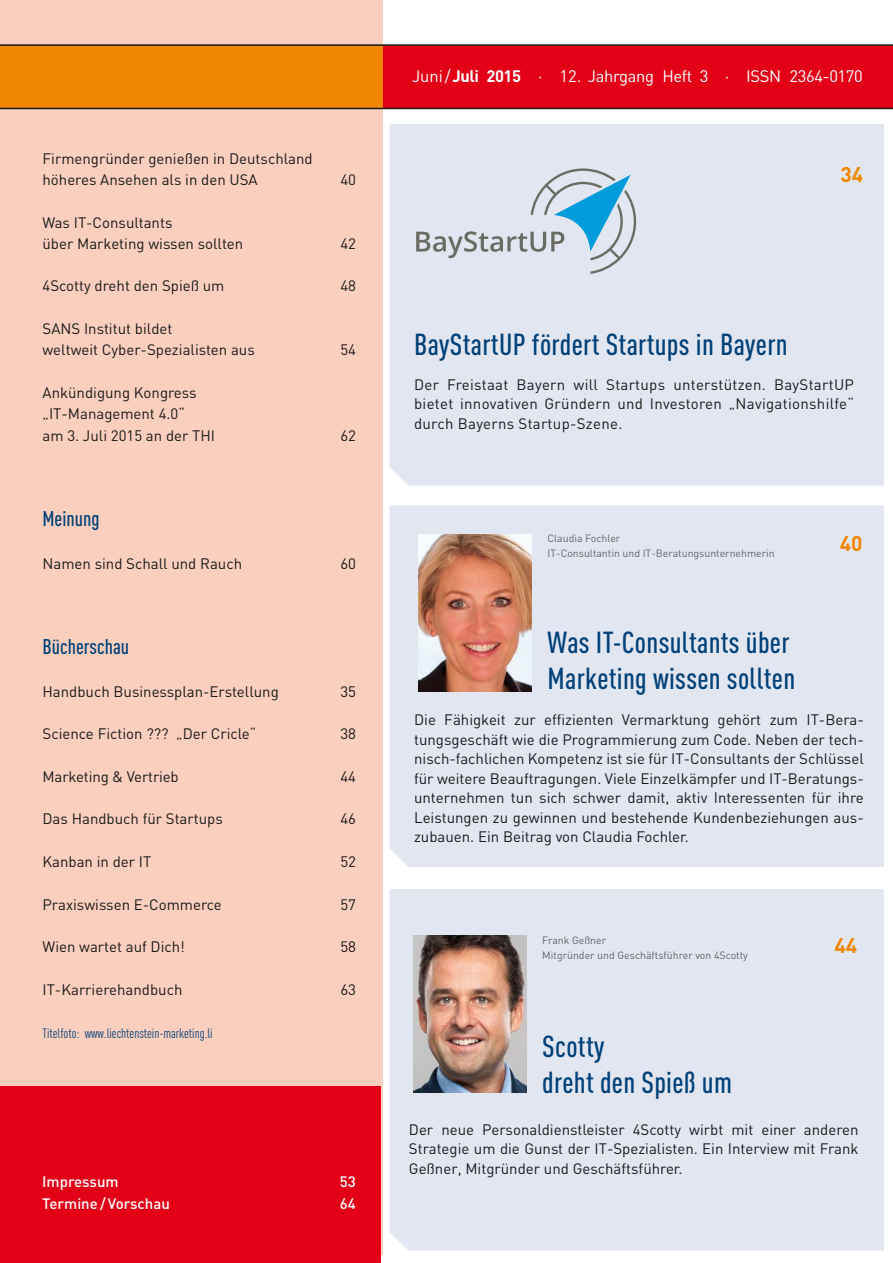
<style>
.page{position:relative;width:893px;height:1263px;background:#fff}
.page>*{position:absolute;margin:0;border:0;box-sizing:border-box;transform-origin:0 0}
.t1{font:500 30px/36px "DIN Cond";letter-spacing:.01em;color:#004179}
.t2{font:500 21px "DIN Cond";color:#004179}
.t3{font:700 21px "DIN";color:#f18700}
.t4{font:16.5px "DIN";letter-spacing:-.02em;color:#fff}
.t5{font:15px/19.5px "DIN";color:#1a1a18}
.t6{font:500 15px "DIN";color:#fff}
.t7{font:13.5px "DIN Cond";color:#004179}
.t8{font:10.5px/15px "DIN";color:#636362}
.s1{font-weight:700}
</style>
<div class="page">
<div style="left:390px;top:505px;width:494px;height:362px;background:#e2e6f1"></div>
<div style="left:0;top:0;width:383px;height:1254px;background:#facfbe"></div>
<div style="left:382px;top:45px;width:511px;height:64px;background:#e30017"></div>
<div style="left:0;top:45px;width:383px;height:64px;background:#f18700"></div>
<hr style="left:0;top:108px;width:893px;height:1px;background:#1a1a18">
<div style="left:0;top:1086px;width:381px;height:177px;background:#e30017"></div>
<hr style="left:0;top:44px;width:893px;height:2px;background:#1a1a18">
<div style="left:390px;top:124px;width:494px;height:362px;background:#e2e6f1"></div>
<div style="left:390px;top:889px;width:494px;height:361px;background:#e2e6f1"></div>
<img style="left:414px;top:935px;width:112px;height:158px">
<img style="left:419px;top:534px;width:112px;height:158px">
<svg style="left:416px;top:168px;width:220px;height:106px;background:#c5d5e2"></svg>
<p class="t5" style="left:43px;top:147px;width:272px;line-height:21.3px">Firmengründer genießen in Deutschland höheres Ansehen als in den USA</p>
<p class="t5" style="left:43px;top:211px;width:202px;line-height:21.3px">Was IT-Consultants<br>über Marketing wissen sollten</p>
<p class="t5" style="left:340px;top:169px;width:17px">40</p>
<p class="t5" style="left:340px;top:233px;width:17px">42</p>
<p class="t5" style="left:43px;top:276px;width:183px">4Scotty dreht den Spieß um</p>
<p class="t5" style="left:340px;top:276px;width:17px">48</p>
<p class="t5" style="left:43px;top:318px;width:214px;line-height:21.3px">SANS Institut bildet<br>weltweit Cyber-Spezialisten aus</p>
<p class="t5" style="left:341px;top:340px;width:17px">54</p>
<p class="t5" style="left:43px;top:382px;width:174px;line-height:21.3px">Ankündigung Kongress „IT-Management 4.0“<br>am 3. Juli 2015 an der THI</p>
<p class="t5" style="left:340px;top:425px;width:17px">62</p>
<h2 class="t2" style="left:43px;top:506px;width:59px">Meinung</h2>
<p class="t5" style="left:43px;top:553px;width:201px">Namen sind Schall und Rauch</p>
<p class="t5" style="left:340px;top:553px;width:17px">60</p>
<h2 class="t2" style="left:43px;top:634px;width:88px">Bücherschau</h2>
<p class="t5" style="left:43px;top:681px;width:238px">Handbuch Businessplan-Erstellung</p>
<p class="t5" style="left:340px;top:681px;width:17px">35</p>
<p class="t5" style="left:43px;top:724px;width:215px">Science Fiction ??? „Der Cricle“</p>
<p class="t5" style="left:340px;top:724px;width:17px">38</p>
<p class="t5" style="left:43px;top:766px;width:138px">Marketing &amp; Vertrieb</p>
<p class="t5" style="left:341px;top:766px;width:17px">44</p>
<p class="t5" style="left:43px;top:809px;width:182px">Das Handbuch für Startups</p>
<p class="t5" style="left:340px;top:809px;width:17px">46</p>
<p class="t5" style="left:43px;top:852px;width:110px">Kanban in der IT</p>
<p class="t5" style="left:340px;top:852px;width:17px">52</p>
<p class="t5" style="left:43px;top:894px;width:181px">Praxiswissen E-Commerce</p>
<p class="t5" style="left:340px;top:894px;width:17px">57</p>
<p class="t5" style="left:43px;top:937px;width:144px">Wien wartet auf Dich!</p>
<p class="t5" style="left:340px;top:937px;width:17px">58</p>
<p class="t5" style="left:43px;top:979px;width:141px">IT-Karrierehandbuch</p>
<p class="t5" style="left:340px;top:979px;width:17px">63</p>
<p class="t7" style="left:43px;top:1025px;width:172px">Titelfoto: www.liechtenstein-marketing.li</p>
<p class="t6" style="left:42px;top:1172px;width:78px">Impressum</p>
<p class="t6" style="left:340px;top:1172px;width:17px">53</p>
<p class="t6" style="left:42px;top:1194px;width:129px">Termine /Vorschau</p>
<p class="t6" style="left:340px;top:1194px;width:17px">64</p>
<p class="t4" style="left:412px;top:66px;width:452px">Juni/<span class="s1">Juli 2015</span> · 12. Jahrgang Heft 3 · ISSN 2364-0170</p>
<h2 class="t3" style="left:840px;top:161px;width:24px">34</h2>
<h1 class="t1" style="left:414px;top:326px;width:375px">BayStartUP fördert Startups in Bayern</h1>
<p class="t5" style="left:414px;top:374px;width:441px;text-align:justify">Der Freistaat Bayern will Startups unterstützen. BayStartUP bietet innovativen Gründern und Investoren „Navigationshilfe“ durch Bayerns Startup-Szene.</p>
<p class="t8" style="left:547px;top:531px;width:229px">Claudia Fochler<br>IT-Consultantin und IT-Beratungsunternehmerin</p>
<h2 class="t3" style="left:840px;top:529px;width:24px">40</h2>
<h1 class="t1" style="left:547px;top:624px;width:249px">Was IT-Consultants über<br>Marketing wissen sollten</h1>
<p class="t5" style="left:414px;top:710px;width:451px;text-align:justify">Die Fähigkeit zur effizienten Vermarktung gehört zum IT-Bera&shy;tungsgeschäft wie die Programmierung zum Code. Neben der tech&shy;nisch-fachlichen Kompetenz ist sie für IT-Consultants der Schlüssel für weitere Beauftragungen. Viele Einzelkämpfer und IT-Beratungs&shy;unternehmen tun sich schwer damit, aktiv Interessenten für ihre Leistungen zu gewinnen und bestehende Kundenbeziehungen aus&shy;zubauen. Ein Beitrag von Claudia Fochler.</p>
<p class="t8" style="left:542px;top:933px;width:207px">Frank Geßner<br>Mitgründer und Geschäftsführer von 4Scotty</p>
<h2 class="t3" style="left:834px;top:932px;width:24px">44</h2>
<h1 class="t1" style="left:542px;top:1027px;width:191px">Scotty<br>dreht den Spieß um</h1>
<p class="t5" style="left:409px;top:1119px;width:451px;text-align:justify">Der neue Personaldienstleister 4Scotty wirbt mit einer anderen Strategie um die Gunst der IT-Spezialisten. Ein Interview mit Frank Geßner, Mitgründer und Geschäftsführer.</p>
</div>
